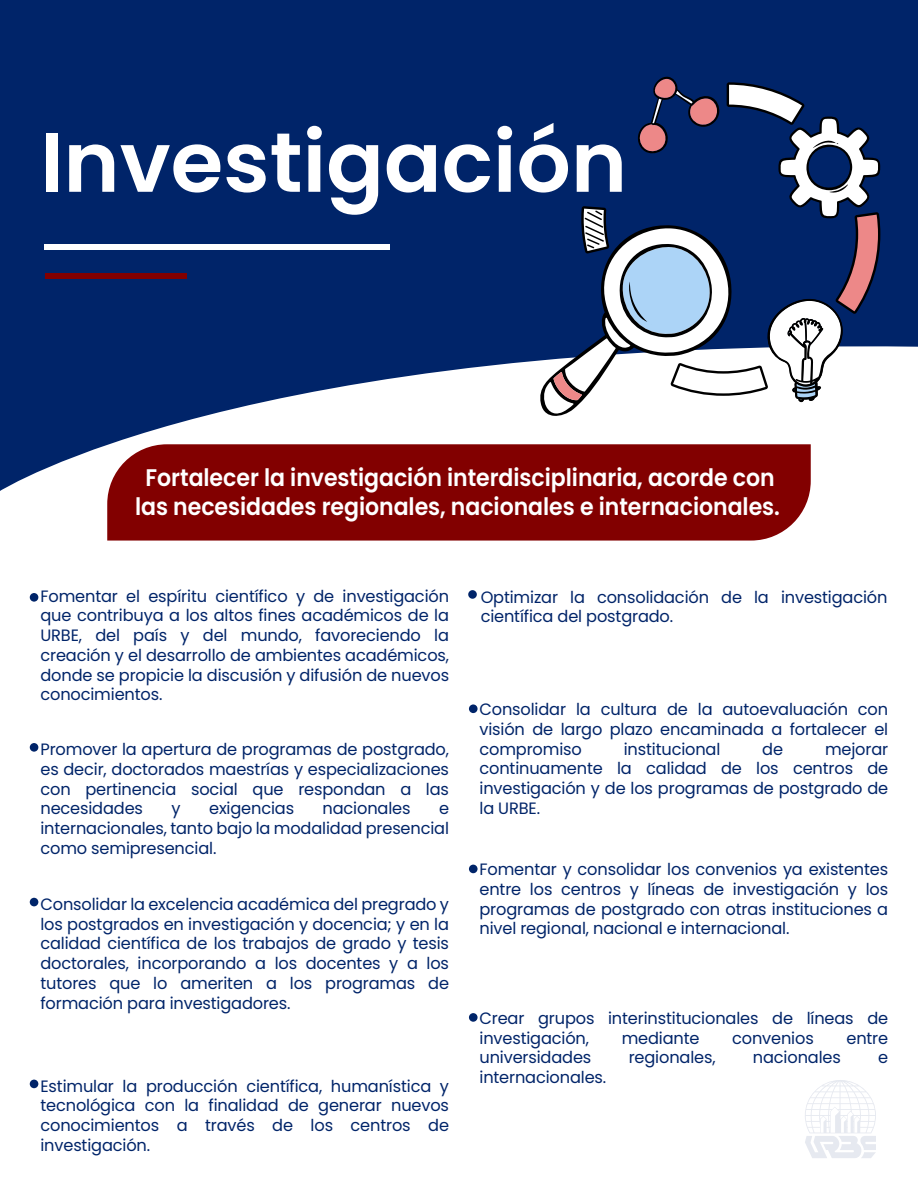
<style>
.page{position:relative;width:918px;height:1188px;background:#fff}
.page>*{position:absolute;margin:0;border:0;box-sizing:border-box;transform-origin:0 0}
.t1{font:600 84.15px "Poppins";color:#fff}
.t2{font:600 24px/28.8px "Poppins";color:#fff;text-align:center;scale:.92 1}
.t3{font:16.5px/19.8px "Poppins";letter-spacing:-.01em;color:#002469;text-align:justify}
</style>
<div class="page">
<svg style="left:0;top:0;width:918px;height:491px;background:#23427e"></svg>
<svg style="left:805px;top:1080px;width:71px;height:78px"></svg>
<div style="left:45px;top:244px;width:345px;height:6px;background:#fff"></div>
<div style="left:45px;top:273px;width:141px;height:6px;background:#820000"></div>
<div style="left:30px;top:593px;width:8px;height:9px;background:#002469;border-radius:50%"></div>
<div style="left:30px;top:743px;width:8px;height:9px;background:#002469;border-radius:50%"></div>
<div style="left:30px;top:898px;width:8px;height:8px;background:#002469;border-radius:50%"></div>
<div style="left:30px;top:1080px;width:8px;height:8px;background:#002469;border-radius:50%"></div>
<div style="left:468px;top:590px;width:9px;height:9px;background:#002469;border-radius:50%"></div>
<div style="left:469px;top:704px;width:9px;height:9px;background:#002469;border-radius:50%"></div>
<div style="left:469px;top:865px;width:9px;height:8px;background:#002469;border-radius:50%"></div>
<div style="left:469px;top:1013px;width:9px;height:9px;background:#002469;border-radius:50%"></div>
<div style="left:107px;top:444px;width:704px;height:97px;background:#820000"></div>
<svg style="left:538px;top:76px;width:342px;height:341px"></svg>
<h1 class="t1" style="left:40px;top:114px;width:589px">Investigación</h1>
<h2 class="t2" style="left:135px;top:463px;width:702px">Fortalecer la investigación interdisciplinaria, acorde con las necesidades regionales, nacionales e internacionales.</h2>
<p class="t3" style="left:40px;top:586px;width:410px">Fomentar el espíritu científico y de investigación que contribuya a los altos fines académicos de la URBE, del país y del mundo, favoreciendo la creación y el desarrollo de ambientes académicos, donde se propicie la discusión y difusión de nuevos conocimientos.</p>
<p class="t3" style="left:40px;top:740px;width:410px">Promover la apertura de programas de postgrado, es decir, doctorados maestrías y especializaciones con pertinencia social que respondan a las necesidades</p>
<p class="t3" style="left:172px;top:799px;width:11px">y</p>
<p class="t3" style="left:209px;top:799px;width:87px">exigencias</p>
<p class="t3" style="left:323px;top:799px;width:89px">nacionales</p>
<p class="t3" style="left:40px;top:799px;width:410px;text-indent:399px">e internacionales, tanto bajo la modalidad presencial como semipresencial.</p>
<p class="t3" style="left:40px;top:894px;width:410px">Consolidar la excelencia académica del pregrado y los postgrados en investigación y docencia; y en la calidad científica de los trabajos de grado y tesis doctorales, incorporando a los docentes y a los tutores que lo ameriten a los programas de formación para investigadores.</p>
<p class="t3" style="left:40px;top:1076px;width:410px">Estimular la producción científica, humanística y tecnológica con la finalidad de generar nuevos conocimientos a través de los centros de investigación.</p>
<p class="t3" style="left:481px;top:587px;width:408px">Optimizar la consolidación de la investigación científica del postgrado.</p>
<p class="t3" style="left:480px;top:700px;width:410px">Consolidar la cultura de la autoevaluación con visión de largo plazo encaminada a fortalecer el compromiso</p>
<p class="t3" style="left:480px;top:739px;width:410px;text-indent:345px">mejorar continuamente la calidad de los centros de investigación y de los programas de postgrado de la URBE.</p>
<p class="t3" style="left:624px;top:739px;width:98px">institucional</p>
<p class="t3" style="left:762px;top:739px;width:22px">de</p>
<p class="t3" style="left:480px;top:860px;width:410px">Fomentar y consolidar los convenios ya existentes entre los centros y líneas de investigación y los programas de postgrado con otras instituciones a nivel regional, nacional e internacional.</p>
<p class="t3" style="left:480px;top:1008px;width:410px">Crear grupos interinstitucionales de líneas de investigación,</p>
<p class="t3" style="left:622px;top:1028px;width:79px">mediante</p>
<p class="t3" style="left:732px;top:1028px;width:83px">convenios</p>
<p class="t3" style="left:846px;top:1028px;width:43px">entre</p>
<p class="t3" style="left:480px;top:1048px;width:113px">universidades</p>
<p class="t3" style="left:629px;top:1048px;width:88px">regionales,</p>
<p class="t3" style="left:753px;top:1048px;width:89px">nacionales</p>
<p class="t3" style="left:878px;top:1048px;width:12px">e</p>
<p class="t3" style="left:480px;top:1067px;width:128px">internacionales.</p>
</div>
